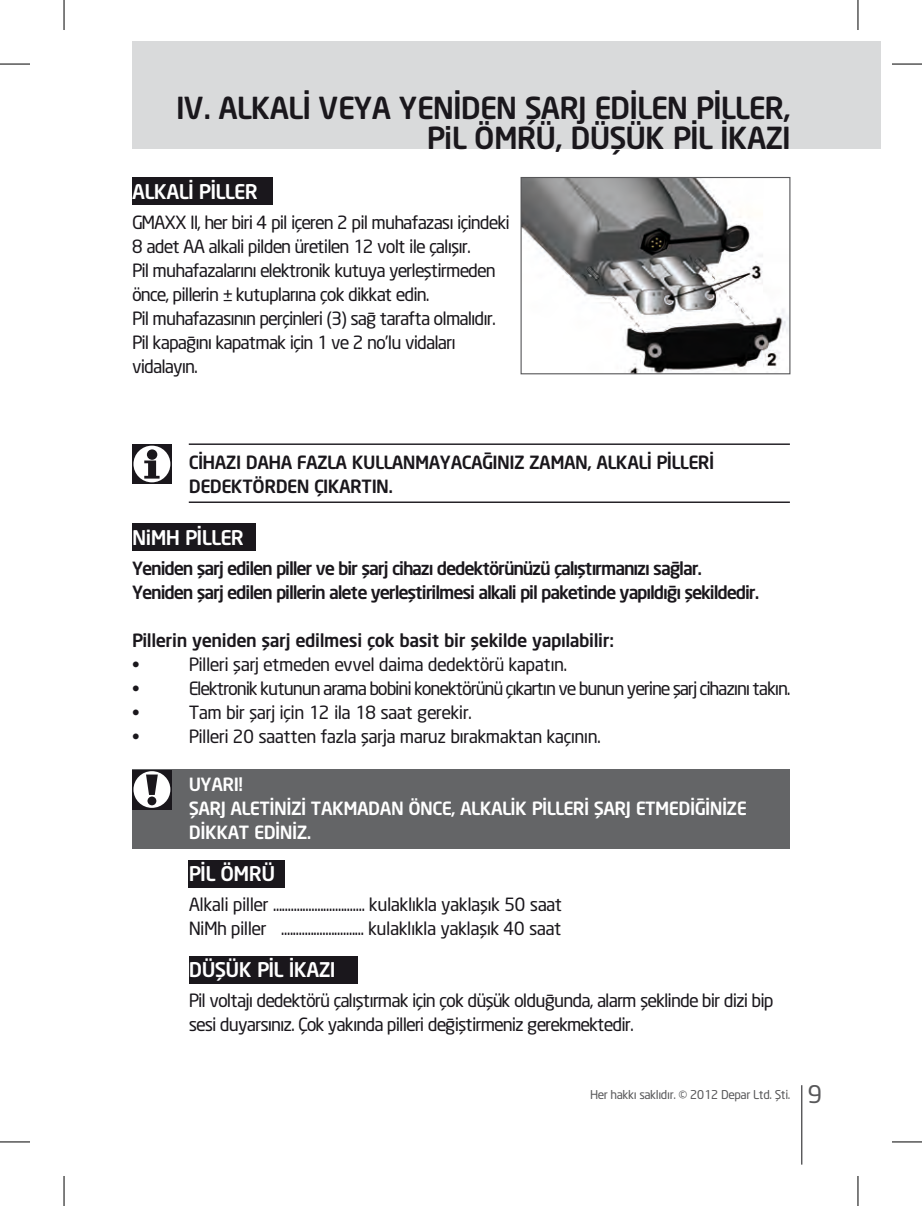
<style>
.page{position:relative;width:922px;height:1206px;background:#fff}
.page>*{position:absolute;margin:0;border:0;box-sizing:border-box;transform-origin:0 0}
.t1{font:500 30px/30px "Neo Sans";color:#1a171c;text-align:right}
.t2{font:500 20px "Neo Sans";color:#fff}
.t3{font:18px/24px "Neo Sans";letter-spacing:-.02em;color:#1a171c}
.t4{font:18px "Neo Sans";color:#1a171c}
.t5{font:500 18px "Neo Sans";letter-spacing:-.04em;color:#1a171c}
.t6{font:500 18px "Neo Sans";color:#1a171c}
.t7{font:500 18px/24px "Neo Sans";color:#fff}
.t8{font:12px "Neo Sans";color:#58585a}
.s1{font-size:24px}
</style>
<div class="page">
<hr style="left:801px;top:1084px;width:1px;height:80px;background:#58585a">
<div style="left:132px;top:769px;width:658px;height:80px;background:#646567"></div>
<div style="left:132px;top:177px;width:140px;height:28px;background:#1a171c"></div>
<hr style="left:189px;top:443px;width:601px;height:2px;background:#1a171c">
<hr style="left:189px;top:501px;width:601px;height:2px;background:#1a171c">
<div style="left:132px;top:523px;width:123px;height:28px;background:#1a171c"></div>
<div style="left:189px;top:859px;width:96px;height:28px;background:#1a171c"></div>
<div style="left:189px;top:955px;width:169px;height:28px;background:#1a171c"></div>
<div style="left:132px;top:41px;width:748px;height:108px;background:#d9dadb"></div>
<svg style="left:522px;top:179px;width:266px;height:193px"></svg>
<div style="left:520px;top:177px;width:270px;height:197px;border:1px solid #58585a"></div>
<div style="left:132px;top:444px;width:40px;height:40px;background:#1a171c"></div>
<div style="left:133px;top:445px;width:37px;height:37px;background:#fff;border-radius:50%"></div>
<svg style="left:144px;top:449px;width:16px;height:29px"></svg>
<svg style="left:132px;top:770px;width:40px;height:39px"></svg>
<div style="left:133px;top:771px;width:37px;height:36px;background:#fff;border-radius:50%"></div>
<div style="left:147px;top:796px;width:9px;height:9px;background:#1a171c;border-radius:50%"></div>
<svg style="left:146px;top:774px;width:12px;height:20px"></svg>
<hr style="left:0;top:64px;width:30px;height:1px;background:#000">
<hr style="left:892px;top:64px;width:30px;height:1px;background:#000">
<hr style="left:0;top:1141px;width:30px;height:1px;background:#000">
<hr style="left:892px;top:1141px;width:30px;height:1px;background:#000">
<hr style="left:64px;top:0;width:1px;height:30px;background:#000">
<hr style="left:64px;top:1175px;width:1px;height:30px;background:#000">
<hr style="left:857px;top:0;width:1px;height:30px;background:#000">
<hr style="left:857px;top:1175px;width:1px;height:30px;background:#000">
<p class="t1" style="left:176px;top:92px;width:615px">IV. ALKALİ VEYA YENİDEN ŞARJ EDİLEN PİLLER,<br>PiL ÖMRÜ, DÜŞÜK PİL İKAZI</p>
<p class="t2" style="left:132px;top:179px;width:127px">ALKALİ PİLLER</p>
<p class="t3" style="left:132px;top:210px;width:379px">GMAXX II, her biri 4 pil içeren 2 pil muhafazası içindeki<br>8 adet AA alkali pilden üretilen 12 volt ile çalışır.</p>
<p class="t3" style="left:132px;top:258px;width:365px">Pil muhafazalarını elektronik kutuya yerleştirmeden önce, pillerin ± kutuplarına çok dikkat edin.</p>
<p class="t3" style="left:132px;top:306px;width:364px">Pil muhafazasının perçinleri (3) sağ tarafta olmalıdır.</p>
<p class="t3" style="left:132px;top:330px;width:324px">Pil kapağını kapatmak için 1 ve 2 no’lu vidaları vidalayın.</p>
<p class="t6" style="left:189px;top:451px;width:526px">CİHAZI DAHA FAZLA KULLANMAYACAĞINIZ ZAMAN, ALKALİ PİLLERİ</p>
<p class="t6" style="left:189px;top:475px;width:205px">DEDEKTÖRDEN ÇIKARTIN.</p>
<p class="t2" style="left:132px;top:525px;width:113px">NiMH PİLLER</p>
<p class="t5" style="left:132px;top:557px;width:571px">Yeniden şarj edilen piller ve bir şarj cihazı dedektörünüzü çalıştırmanızı sağlar.</p>
<p class="t5" style="left:132px;top:581px;width:628px">Yeniden şarj edilen pillerin alete yerleştirilmesi alkali pil paketinde yapıldığı şekildedir.</p>
<p class="t6" style="left:132px;top:629px;width:483px">Pillerin yeniden şarj edilmesi çok basit bir şekilde yapılabilir:</p>
<p class="t3" style="left:132px;top:652px;width:9px">•</p>
<p class="t4" style="left:189px;top:653px;width:379px">Pilleri şarj etmeden evvel daima dedektörü kapatın.</p>
<p class="t3" style="left:132px;top:676px;width:9px">•</p>
<p class="t3" style="left:189px;top:676px;width:602px">Elektronik kutunun arama bobini konektörünü çıkartın ve bunun yerine şarj cihazını takın.</p>
<p class="t3" style="left:132px;top:700px;width:9px">•</p>
<p class="t4" style="left:189px;top:701px;width:284px">Tam bir şarj için 12 ila 18 saat gerekir.</p>
<p class="t3" style="left:132px;top:724px;width:9px">•</p>
<p class="t4" style="left:189px;top:725px;width:413px">Pilleri 20 saatten fazla şarja maruz bırakmaktan kaçının.</p>
<p class="t7" style="left:189px;top:772px;width:55px">UYARI!</p>
<p class="t7" style="left:189px;top:796px;width:559px">ŞARJ ALETİNİZİ TAKMADAN ÖNCE, ALKALİK PİLLERİ ŞARJ ETMEDİĞİNİZE<br>DİKKAT EDİNİZ.</p>
<p class="t2" style="left:189px;top:861px;width:87px">PİL ÖMRÜ</p>
<p class="t4" style="left:189px;top:893px;width:375px">Alkali piller ............................... kulaklıkla yaklaşık 50 saat</p>
<p class="t4" style="left:189px;top:917px;width:374px">NiMh piller ............................ kulaklıkla yaklaşık 40 saat</p>
<p class="t2" style="left:189px;top:957px;width:148px">DÜŞÜK PİL İKAZI</p>
<p class="t3" style="left:189px;top:988px;width:586px">Pil voltajı dedektörü çalıştırmak için çok düşük olduğunda, alarm şeklinde bir dizi bip sesi duyarsınız. Çok yakında pilleri değiştirmeniz gerekmektedir.</p>
<p class="t8" style="left:590px;top:1086px;width:233px">Her hakkı saklıdır. © 2012 Depar Ltd. Şti. <span class="s1">9</span></p>
</div>
